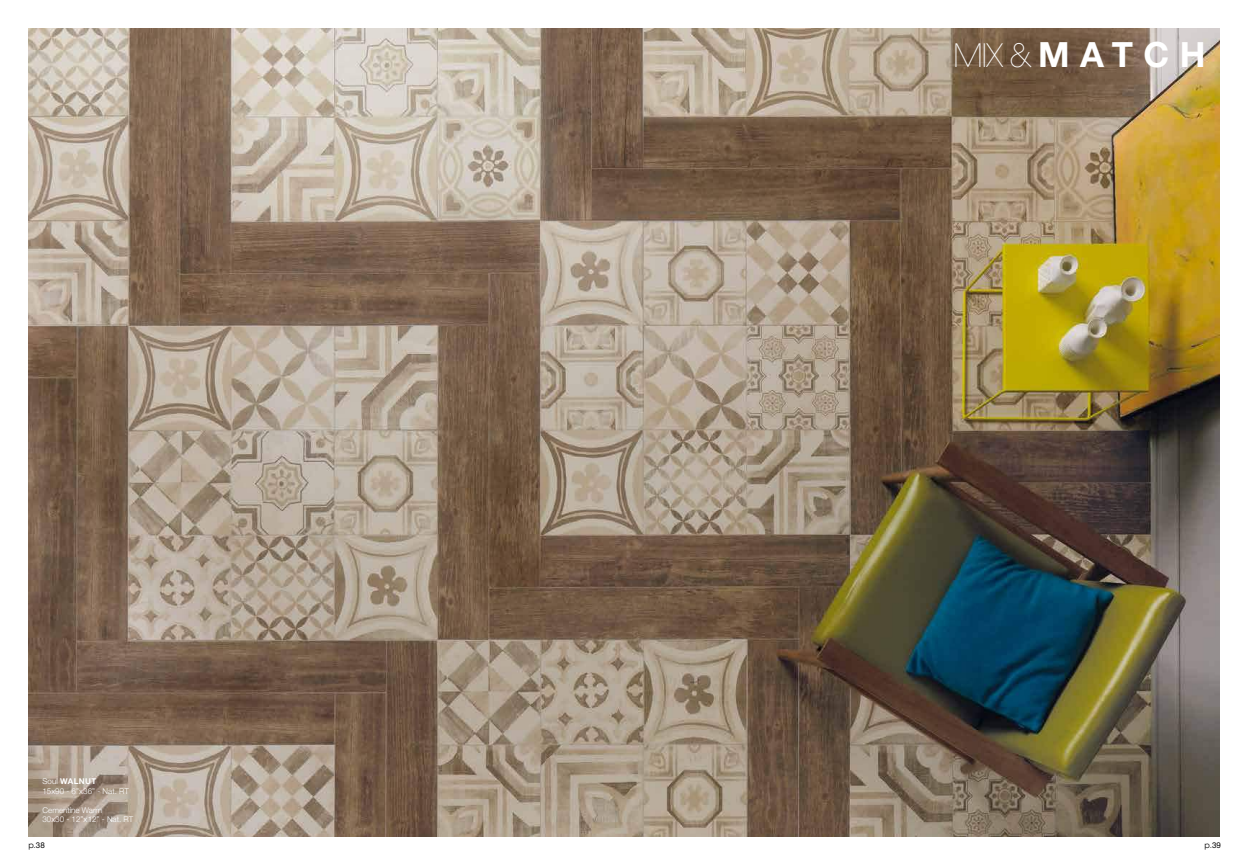
<style>
.page{position:relative;width:1248px;height:865px;background:#fff}
.page>*{position:absolute;margin:0;border:0;box-sizing:border-box;transform-origin:0 0}
.t1{font:700 34.8px "Helvetica Neue LT Std";letter-spacing:.3em;color:#fff}
.t2{font:300 8px/9.6px "Helvetica Neue LT Std";color:#fff}
.t3{font:8px "ITC Avant Garde Std";color:#000}
.s1{font-family:"ITC Avant Garde Std";font-weight:200;font-size:32px}
.s2{font-weight:700}
.s3{font-family:"Helvetica Neue LT Std"}
</style>
<div class="page">
<img style="left:28px;top:28px;width:1191px;height:808px">
<h1 class="t1" style="left:953px;top:42px;width:254px"><span class="s1">MIX &amp;</span> MATCH</h1>
<p class="t2" style="left:43px;top:777px;width:88px">Soul <span class="s2">WALNUT<br></span>15x90 - 6”x36” - Nat. RT</p>
<p class="t2" style="left:43px;top:806px;width:92px">Cementine Warm<br>30x30 - 12”x12” - Nat. RT</p>
<p class="t3" style="left:28px;top:842px;width:18px">p.<span class="s3">38</span></p>
<p class="t3" style="left:1204px;top:842px;width:18px">p.<span class="s3">39</span></p>
</div>
